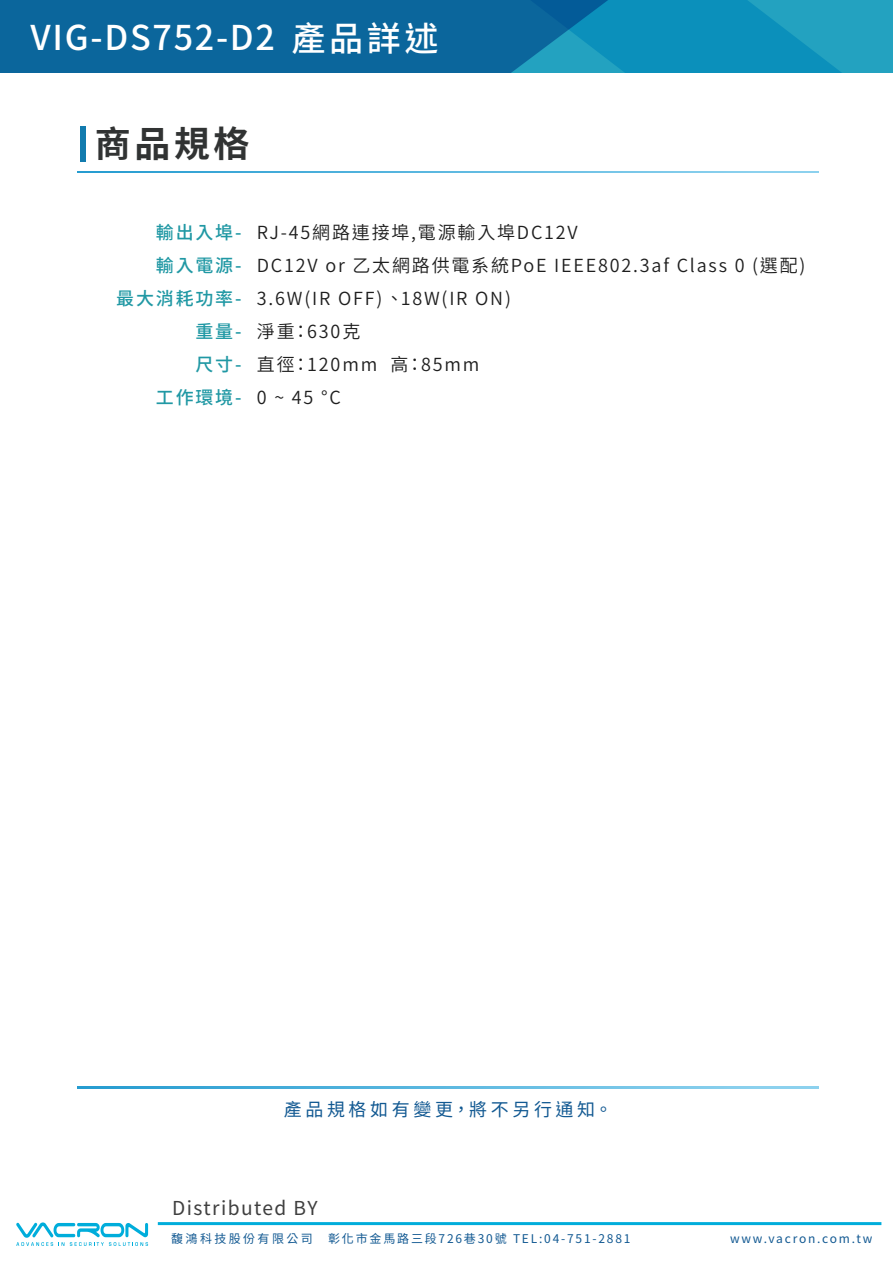
<style>
.page{position:relative;width:893px;height:1263px;background:#fff}
.page>*{position:absolute;margin:0;border:0;box-sizing:border-box;transform-origin:0 0}
.t1{font:700 36px "Noto Sans CJ Ktc";color:#313333}
.t2{font:500 34.2px "Noto Sans CJ Ktc";letter-spacing:.05em;color:#fff}
.t3{font:19.2px "Noto Sans CJ Ktc";letter-spacing:.075em;color:#3f3f3f}
.t4{font:600 18px/33px "Noto Sans CJ Ktc";letter-spacing:.1em;color:#1e1e1e}
.t5{font:500 18px/33px "Noto Sans CJ Ktc";letter-spacing:.1em;color:#2098a4;text-align:right}
.t6{font:18px "Noto Sans Mono CJ Ktc";letter-spacing:.2em;color:#125992}
.t7{font:12px "Noto Sans CJ Ktc";letter-spacing:.15em;color:#125992}
.t8{font:12px "Noto Sans CJ Ktc";letter-spacing:.2em;color:#125992}
</style>
<div class="page">
<svg style="left:77px;top:1087px;width:741px;height:1px"></svg>
<svg style="left:754px;top:0;width:139px;height:73px;background:#1b9cbe"></svg>
<svg style="left:0;top:0;width:754px;height:73px;background:#0b71a3"></svg>
<svg style="left:77px;top:171px;width:741px;height:1px"></svg>
<div style="left:80px;top:127px;width:6px;height:35px;background:#127bae"></div>
<svg style="left:16px;top:1222px;width:132px;height:24px"></svg>
<hr style="left:158px;top:1222px;width:723px;height:3px;background:#00addb">
<h2 class="t2" style="left:31px;top:18px;width:409px">VIG-DS752-D2 產品詳述</h2>
<h1 class="t1" style="left:95px;top:124px;width:156px">商品規格</h1>
<p class="t5" style="left:116px;top:216px;width:127px">輸出入埠-<br>輸入電源-<br>最大消耗功率-重量-<br>尺寸-<br>工作環境-</p>
<p class="t4" style="left:257px;top:216px;width:550px">RJ-45網路連接埠,電源輸入埠DC12V<br>DC12V or 乙太網路供電系統PoE IEEE802.3af Class 0 (選配)<br>3.6W(IR OFF) 、18W(IR ON)<br>淨重：630克<br>直徑：120mm 高：85mm<br>0 ~ 45 °C</p>
<p class="t6" style="left:284px;top:1099px;width:330px">產品規格如有變更，將不另行通知。</p>
<p class="t3" style="left:172px;top:1197px;width:147px">Distributed BY</p>
<p class="t8" style="left:171px;top:1232px;width:143px">馥鴻科技股份有限公司</p>
<p class="t7" style="left:328px;top:1232px;width:304px">彰化市金馬路三段726巷30號 TEL:04-751-2881</p>
<p class="t7" style="left:730px;top:1232px;width:144px">www.vacron.com.tw</p>
</div>
